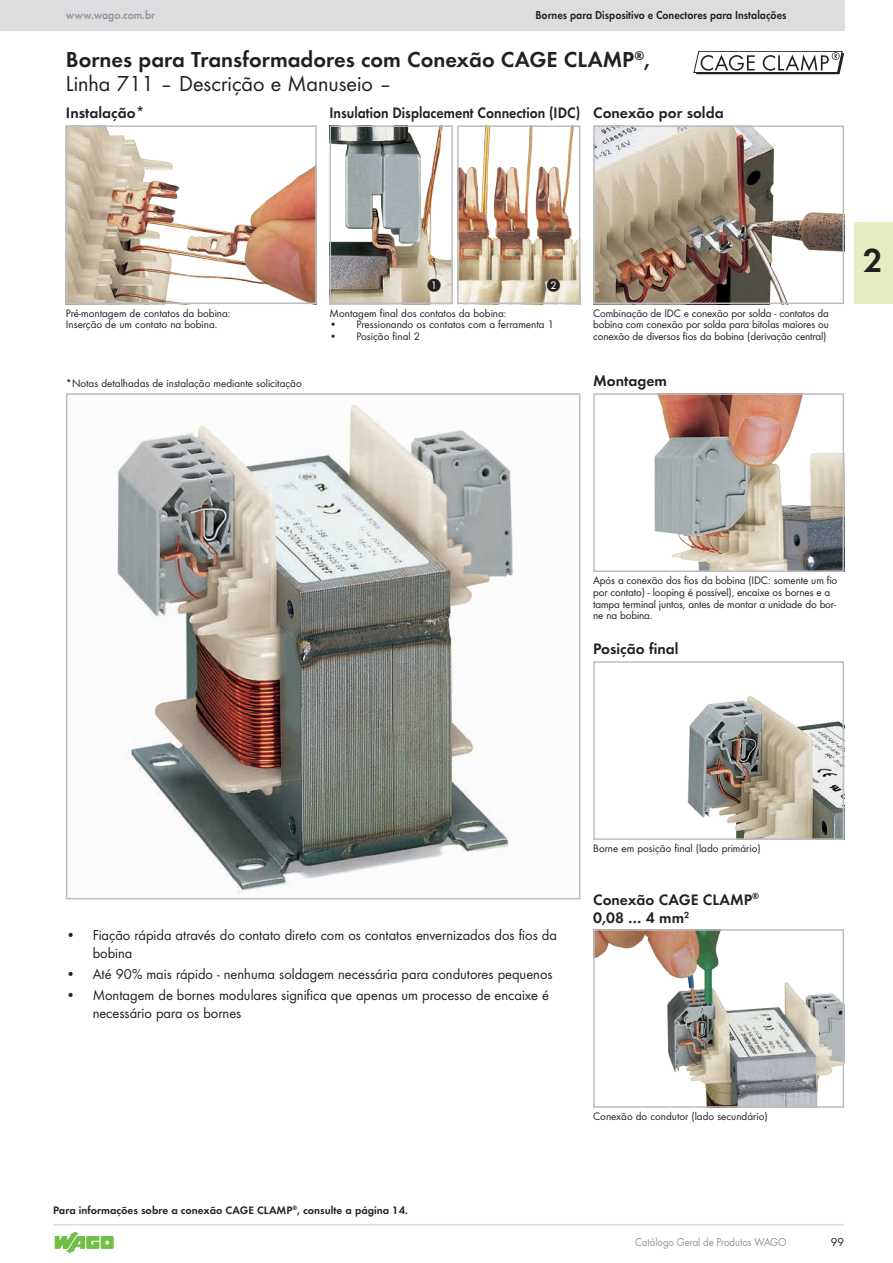
<style>
.page{position:relative;width:893px;height:1263px;background:#fff}
.page>*{position:absolute;margin:0;border:0;box-sizing:border-box;transform-origin:0 0}
.t1{font:34.5px "WAGO Futura Dem";color:#231f20}
.t2{font:22.5px "WAGO Futura Dem";color:#231f20}
.t3{font:22.5px "WAGO Futura Boo";color:#231f20}
.t4{font:15.75px/18.9px "WAGO Futura Dem";color:#231f20}
.t5{font:15.75px "WAGO Futura Dem";color:#231f20;scale:.9 1}
.t6{font:15px/18px "WAGO Futura Boo";color:#231f20}
.t7{font:12px "WAGO Futura Dem";color:#231f20;scale:.9 1}
.t8{font:12px "WAGO Futura Boo";color:#939598;scale:.9 1}
.t9{font:12px "WAGO Futura Dem";color:#939598;scale:.9 1}
.t10{font:12px "WAGO Futura Boo";color:#231f20}
.t11{font:11.25px/11.7px "WAGO Futura Boo";color:#231f20}
.t12{font:11.25px "WAGO Futura Dem";color:#231f20}
</style>
<div class="page">
<div style="left:0;top:0;width:844px;height:30px;background:#dcdddf"></div>
<svg style="left:55px;top:1231px;width:59px;height:22px"></svg>
<hr style="left:53px;top:1224px;width:791px;height:1px;background:#dcdddf">
<div style="left:855px;top:222px;width:38px;height:82px;background:#e4eec1"></div>
<img style="left:69px;top:128px;width:245px;height:173px">
<div style="left:66px;top:125px;width:251px;height:179px;border:2px solid #bcbdc0"></div>
<img style="left:117px;top:404px;width:397px;height:490px">
<div style="left:66px;top:393px;width:514px;height:506px;border:2px solid #bcbdc0"></div>
<img style="left:596px;top:932px;width:245px;height:173px">
<div style="left:593px;top:929px;width:251px;height:179px;border:2px solid #bcbdc0"></div>
<img style="left:333px;top:128px;width:117px;height:173px">
<div style="left:330px;top:125px;width:123px;height:179px;border:2px solid #bcbdc0"></div>
<img style="left:460px;top:128px;width:117px;height:173px">
<div style="left:457px;top:125px;width:123px;height:179px;border:2px solid #bcbdc0"></div>
<img style="left:654px;top:396px;width:187px;height:173px">
<div style="left:593px;top:393px;width:251px;height:179px;border:2px solid #bcbdc0"></div>
<img style="left:596px;top:128px;width:245px;height:173px">
<div style="left:593px;top:125px;width:251px;height:179px;border:2px solid #bcbdc0"></div>
<img style="left:687px;top:696px;width:154px;height:141px">
<div style="left:593px;top:661px;width:251px;height:179px;border:2px solid #bcbdc0"></div>
<svg style="left:694px;top:51px;width:150px;height:23px"></svg>
<svg style="left:428px;top:278px;width:13px;height:13px"></svg>
<svg style="left:547px;top:278px;width:13px;height:13px"></svg>
<p class="t9" style="left:66px;top:7px;width:101px">www.wago.com.br</p>
<p class="t7" style="left:535px;top:7px;width:281px">Bornes para Dispositivo e Conectores para Instalações</p>
<h2 class="t2" style="left:66px;top:43px;width:585px">Bornes para Transformadores com Conexão CAGE CLAMP<sup>®</sup>,</h2>
<h2 class="t3" style="left:66px;top:69px;width:328px">Linha 711 – Descrição e Manuseio –</h2>
<h3 class="t4" style="left:66px;top:102px;width:80px">Instalação*</h3>
<h3 class="t5" style="left:330px;top:101px;width:439px">Insulation Displacement Connection (IDC) Conexão por solda</h3>
<p class="t11" style="left:66px;top:306px;width:166px">Pré-montagem de contatos da bobina:<br>Inserção de um contato na bobina.</p>
<p class="t11" style="left:66px;top:376px;width:237px">*Notas detalhadas de instalação mediante solicitação</p>
<p class="t11" style="left:330px;top:306px;width:178px">Montagem final dos contatos da bobina:</p>
<p class="t11" style="left:330px;top:318px;width:226px">• Pressionando os contatos com a ferramenta 1</p>
<p class="t11" style="left:330px;top:330px;width:92px">• Posição final 2</p>
<p class="t11" style="left:593px;top:306px;width:237px;text-align:justify">Combinação de IDC e conexão por solda - contatos da bobina com conexão por solda para bitolas maiores ou conexão de diversos fios da bobina (derivação central)</p>
<h3 class="t4" style="left:593px;top:370px;width:75px">Montagem</h3>
<h1 class="t1" style="left:863px;top:235px;width:21px">2</h1>
<p class="t11" style="left:593px;top:574px;width:246px">Após a conexão dos fios da bobina (IDC: somente um fio por contato) - looping é possível), encaixe os bornes e a tampa terminal juntos, antes de montar a unidade do bor&shy;ne na bobina.</p>
<h3 class="t4" style="left:593px;top:638px;width:87px">Posição final</h3>
<h3 class="t6" style="left:93px;top:925px;width:466px;text-indent:-27px">• Fiação rápida através do contato direto com os contatos envernizados dos fios da bobina</h3>
<h3 class="t6" style="left:66px;top:964px;width:488px">• Até 90% mais rápido - nenhuma soldagem necessária para condutores pequenos</h3>
<h3 class="t6" style="left:93px;top:985px;width:458px;text-indent:-27px">• Montagem de bornes modulares significa que apenas um processo de encaixe é necessário para os bornes</h3>
<p class="t12" style="left:53px;top:1202px;width:356px">Para informações sobre a conexão CAGE CLAMP<sup>®</sup>, consulte a página 14.</p>
<p class="t11" style="left:593px;top:842px;width:169px">Borne em posição final (lado primário)</p>
<h3 class="t4" style="left:593px;top:889px;width:167px">Conexão CAGE CLAMP<sup>®<br></sup>0,08 … 4 mm<sup>2</sup></h3>
<p class="t11" style="left:593px;top:1110px;width:176px">Conexão do condutor (lado secundário)</p>
<p class="t8" style="left:635px;top:1234px;width:170px">Catálogo Geral de Produtos WAGO</p>
<p class="t10" style="left:831px;top:1234px;width:15px">99</p>
</div>
